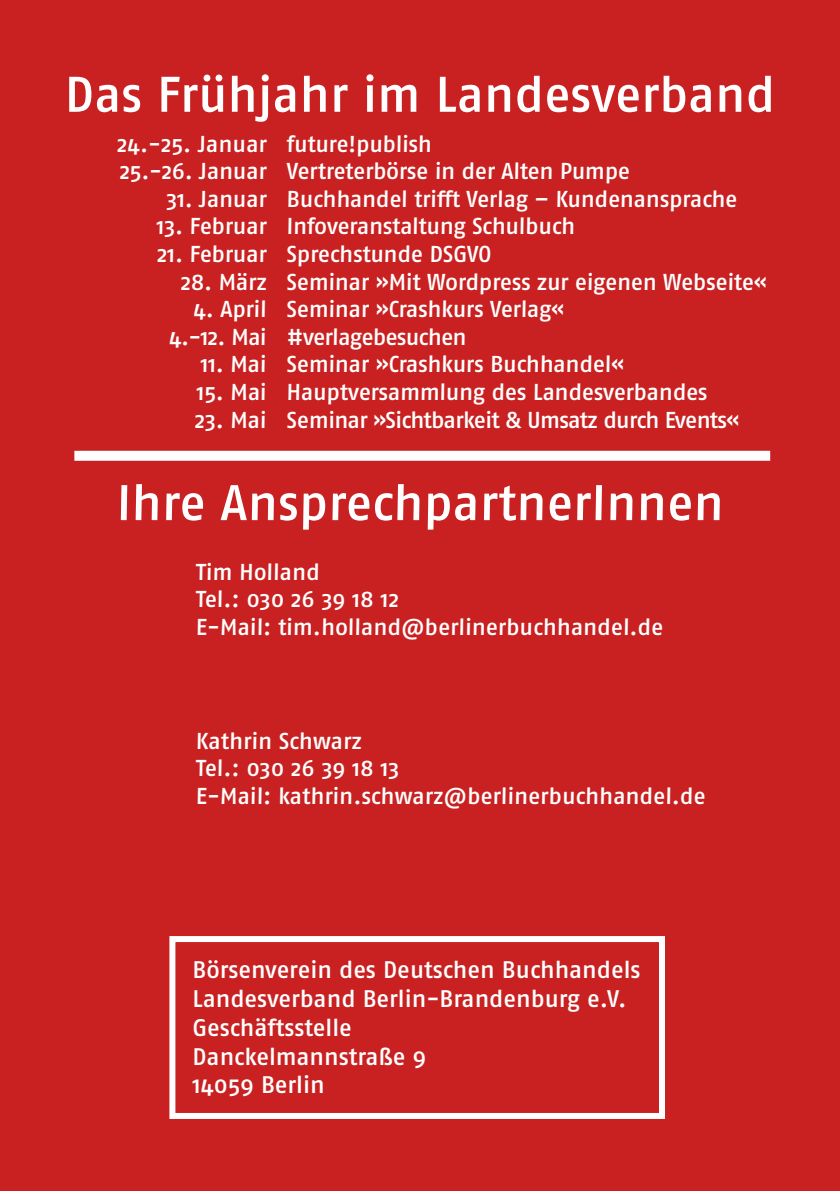
<style>
.page{position:relative;width:840px;height:1191px;background:#fff}
.page>*{position:absolute;margin:0;border:0;box-sizing:border-box;transform-origin:0 0}
.t1{font:500 50px "Fago Pro";letter-spacing:-.005em;color:#fff}
.t2{font:500 24px "Fago Pro";letter-spacing:-.005em;color:#fff}
.t3{font:500 23px/27.6px "Fago Pro";letter-spacing:-.03em;color:#fff}
</style>
<div class="page">
<div style="left:0;top:0;width:839px;height:1191px;background:#c92121"></div>
<div style="left:74px;top:451px;width:695px;height:10px;background:#fff"></div>
<div style="left:169px;top:936px;width:495px;height:183px;border:6px solid #fff"></div>
<p class="t1" style="left:65px;top:64px;width:711px">Das Frühjahr im Landesverband</p>
<p class="t3" style="left:117px;top:130px;width:152px">24.-25. Januar</p>
<p class="t3" style="left:119px;top:157px;width:149px">25.-26. Januar</p>
<p class="t3" style="left:166px;top:185px;width:103px">31. Januar</p>
<p class="t3" style="left:156px;top:212px;width:112px">13. Februar</p>
<p class="t3" style="left:157px;top:240px;width:112px">21. Februar</p>
<p class="t3" style="left:180px;top:268px;width:88px">28. März</p>
<p class="t3" style="left:193px;top:295px;width:75px">4. April</p>
<p class="t3" style="left:169px;top:323px;width:99px">4.-12. Mai</p>
<p class="t3" style="left:200px;top:350px;width:68px">11. Mai</p>
<p class="t3" style="left:196px;top:378px;width:72px">15. Mai</p>
<p class="t3" style="left:194px;top:406px;width:74px">23. Mai</p>
<p class="t3" style="left:286px;top:130px;width:147px">future!publish</p>
<p class="t3" style="left:286px;top:157px;width:345px">Vertreterbörse in der Alten Pumpe</p>
<p class="t3" style="left:286px;top:185px;width:452px">Buchhandel trifft Verlag – Kundenansprache</p>
<p class="t3" style="left:286px;top:212px;width:290px">Infoveranstaltung Schulbuch</p>
<p class="t3" style="left:286px;top:240px;width:207px">Sprechstunde DSGVO</p>
<p class="t3" style="left:286px;top:268px;width:482px">Seminar »Mit Wordpress zur eigenen Webseite«</p>
<p class="t3" style="left:286px;top:295px;width:280px">Seminar »Crashkurs Verlag«</p>
<p class="t3" style="left:286px;top:323px;width:182px">#verlagebesuchen</p>
<p class="t3" style="left:286px;top:350px;width:339px">Seminar »Crashkurs Buchhandel«</p>
<p class="t3" style="left:286px;top:378px;width:454px">Hauptversammlung des Landesverbandes<br>Seminar »Sichtbarkeit &amp; Umsatz durch Events«</p>
<p class="t1" style="left:116px;top:472px;width:609px">Ihre AnsprechpartnerInnen</p>
<p class="t3" style="left:196px;top:558px;width:126px">Tim Holland</p>
<p class="t3" style="left:196px;top:585px;width:469px">Tel.: 030 26 39 18 12<br>E-Mail: tim.holland@berlinerbuchhandel.de</p>
<p class="t3" style="left:196px;top:727px;width:511px">Kathrin Schwarz<br>Tel.: 030 26 39 18 13<br>E-Mail: kathrin.schwarz@berlinerbuchhandel.de</p>
<p class="t2" style="left:192px;top:955px;width:449px">Börsenverein des Deutschen Buchhandels</p>
<p class="t2" style="left:192px;top:984px;width:435px">Landesverband Berlin-Brandenburg e.V.</p>
<p class="t2" style="left:192px;top:1013px;width:161px">Geschäftsstelle</p>
<p class="t2" style="left:192px;top:1041px;width:235px">Danckelmannstraße 9</p>
<p class="t2" style="left:192px;top:1070px;width:134px">14059 Berlin</p>
</div>
